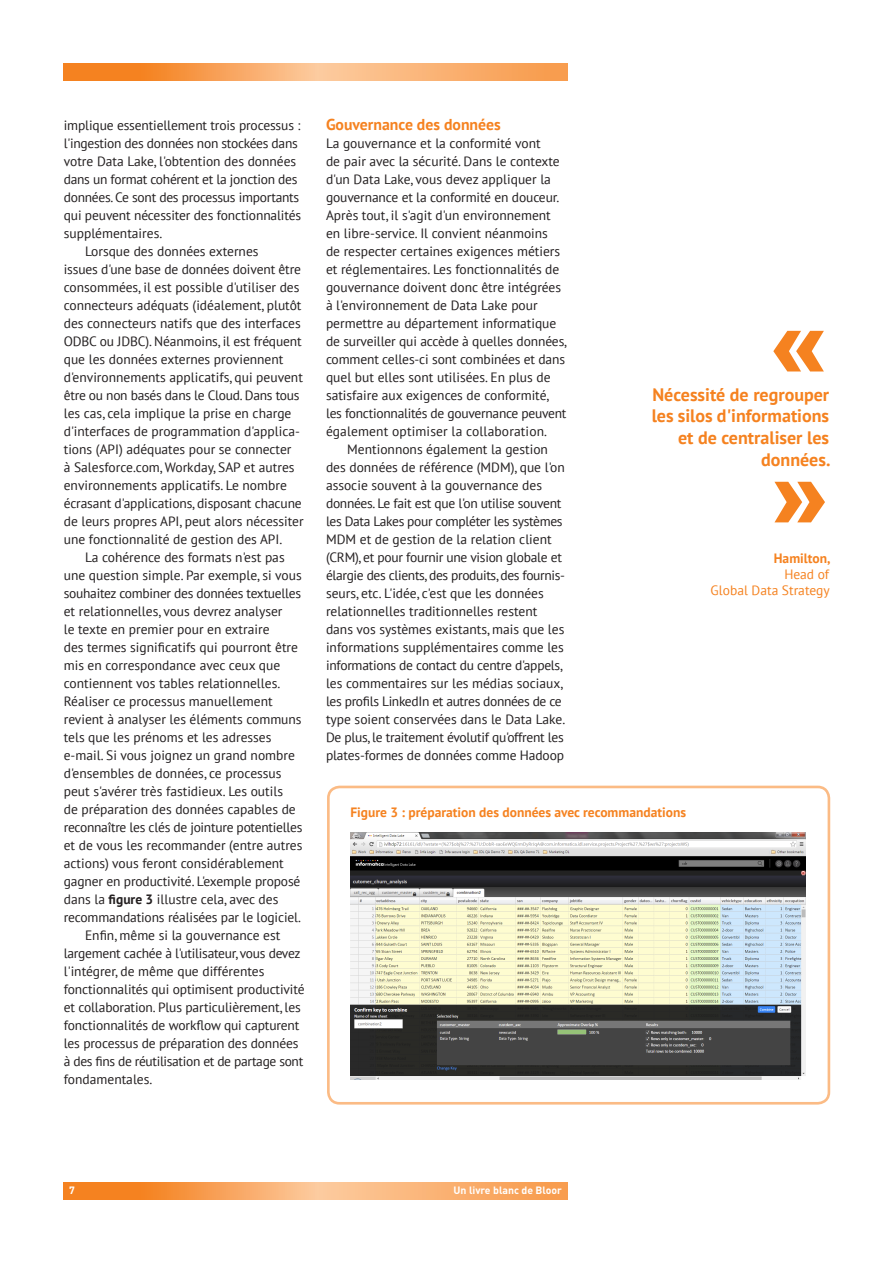
<style>
.page{position:relative;width:893px;height:1263px;background:#fff}
.page>*{position:absolute;margin:0;border:0;box-sizing:border-box;transform-origin:0 0}
.Chapter_Head{font:900 90px "Arial";color:#f58220}
.BLOOR_PULL_QUOTE_12{font:700 18px/21.6px "PT Sans";color:#f58220;text-align:right}
.BLOOR_SUBHEAD_10_5_1{font:700 15.75px "PT Sans";color:#f58220}
.BLOOR_BODY_INDENT_4m{font:13.5px/18px "PT Sans";color:#231f20}
.BLOOR_FIGURE_CAPTION{font:700 13.5px "PT Sans";color:#f58220}
.BLOOR_PULL_QUOTE_12-2{font:13.5px/16.2px "PT Sans";color:#f58220;text-align:right}
.t1{font:700 10.5px "DIN";color:#fff}
.s1{font-weight:700}
</style>
<div class="page">
<svg style="left:64px;top:64px;width:503px;height:17px;background:#f8a65f"></svg>
<svg style="left:64px;top:1182px;width:503px;height:17px;background:#f8a65f"></svg>
<div style="left:327px;top:786px;width:503px;height:318px;border:3px solid #fbbb85;border-radius:11px"></div>
<img style="left:350px;top:832px;width:455px;height:248px">
<p class="BLOOR_BODY_INDENT_4m" style="left:64px;top:116px;width:239px">implique essentiellement trois processus : l'ingestion des données non stockées dans votre Data Lake, l'obtention des données dans un format cohérent et la jonction des données. Ce sont des processus importants qui peuvent nécessiter des fonctionnalités supplémentaires.</p>
<p class="BLOOR_BODY_INDENT_4m" style="left:64px;top:242px;width:241px;text-indent:21px">Lorsque des données externes<br>issues d'une base de données doivent être consommées, il est possible d'utiliser des connecteurs adéquats (idéalement, plutôt des connecteurs natifs que des interfaces ODBC ou JDBC). Néanmoins, il est fréquent que les données externes proviennent d'environnements applicatifs, qui peuvent être ou non basés dans le Cloud. Dans tous les cas, cela implique la prise en charge d'interfaces de programmation d'applica&shy;tions (API) adéquates pour se connecter<br>à Salesforce.com, Workday, SAP et autres environnements applicatifs. Le nombre écrasant d'applications, disposant chacune de leurs propres API, peut alors nécessiter une fonctionnalité de gestion des API.</p>
<p class="BLOOR_BODY_INDENT_4m" style="left:64px;top:548px;width:240px;text-indent:21px">La cohérence des formats n'est pas une question simple. Par exemple, si vous souhaitez combiner des données textuelles et relationnelles, vous devrez analyser<br>le texte en premier pour en extraire<br>des termes significatifs qui pourront être mis en correspondance avec ceux que contiennent vos tables relationnelles.<br>Réaliser ce processus manuellement revient à analyser les éléments communs tels que les prénoms et les adresses e-mail. Si vous joignez un grand nombre d'ensembles de données, ce processus peut s'avérer très fastidieux. Les outils<br>de préparation des données capables de reconnaître les clés de jointure potentielles et de vous les recommander (entre autres actions) vous feront considérablement gagner en productivité. L'exemple proposé dans la <span class="s1">figure 3</span> illustre cela, avec des recommandations réalisées par le logiciel.</p>
<p class="BLOOR_BODY_INDENT_4m" style="left:64px;top:926px;width:242px;text-indent:21px">Enfin, même si la gouvernance est largement cachée à l'utilisateur, vous devez l'intégrer, de même que différentes fonctionnalités qui optimisent productivité et collaboration. Plus particulièrement, les fonctionnalités de workflow qui capturent les processus de préparation des données à des fins de réutilisation et de partage sont fondamentales.</p>
<p class="BLOOR_SUBHEAD_10_5_1" style="left:326px;top:114px;width:176px">Gouvernance des données</p>
<p class="BLOOR_BODY_INDENT_4m" style="left:326px;top:134px;width:242px">La gouvernance et la conformité vont<br>de pair avec la sécurité. Dans le contexte d'un Data Lake, vous devez appliquer la gouvernance et la conformité en douceur.<br>Après tout, il s'agit d'un environnement en libre-service. Il convient néanmoins<br>de respecter certaines exigences métiers et réglementaires. Les fonctionnalités de gouvernance doivent donc être intégrées à l'environnement de Data Lake pour permettre au département informatique de surveiller qui accède à quelles données, comment celles-ci sont combinées et dans quel but elles sont utilisées. En plus de satisfaire aux exigences de conformité, les fonctionnalités de gouvernance peuvent également optimiser la collaboration.</p>
<p class="BLOOR_BODY_INDENT_4m" style="left:326px;top:440px;width:241px;text-indent:21px">Mentionnons également la gestion des données de référence (MDM), que l'on associe souvent à la gouvernance des données. Le fait est que l'on utilise souvent les Data Lakes pour compléter les systèmes MDM et de gestion de la relation client (CRM), et pour fournir une vision globale et élargie des clients, des produits, des fournis&shy;seurs, etc. L'idée, c'est que les données relationnelles traditionnelles restent dans vos systèmes existants, mais que les informations supplémentaires comme les informations de contact du centre d'appels, les commentaires sur les médias sociaux, les profils LinkedIn et autres données de ce type soient conservées dans le Data Lake.<br>De plus, le traitement évolutif qu'offrent les plates-formes de données comme Hadoop</p>
<p class="Chapter_Head" style="left:769px;top:277px;width:62px">«</p>
<p class="BLOOR_PULL_QUOTE_12" style="left:652px;top:405px;width:180px">les silos d'informations et de centraliser les données.</p>
<p class="Chapter_Head" style="left:769px;top:428px;width:62px">»</p>
<p class="BLOOR_PULL_QUOTE_12-2" style="left:711px;top:550px;width:121px"><span class="s1">Hamilton,<br></span>Head of<br>Global Data Strategy</p>
<p class="BLOOR_PULL_QUOTE_12" style="left:652px;top:383px;width:178px">Nécessité de regrouper</p>
<p class="BLOOR_FIGURE_CAPTION" style="left:350px;top:803px;width:337px">Figure 3 : préparation des données avec recommandations</p>
<p class="t1" style="left:69px;top:1183px;width:7px">7</p>
<p class="t1" style="left:454px;top:1183px;width:110px">Un livre blanc de Bloor</p>
</div>
